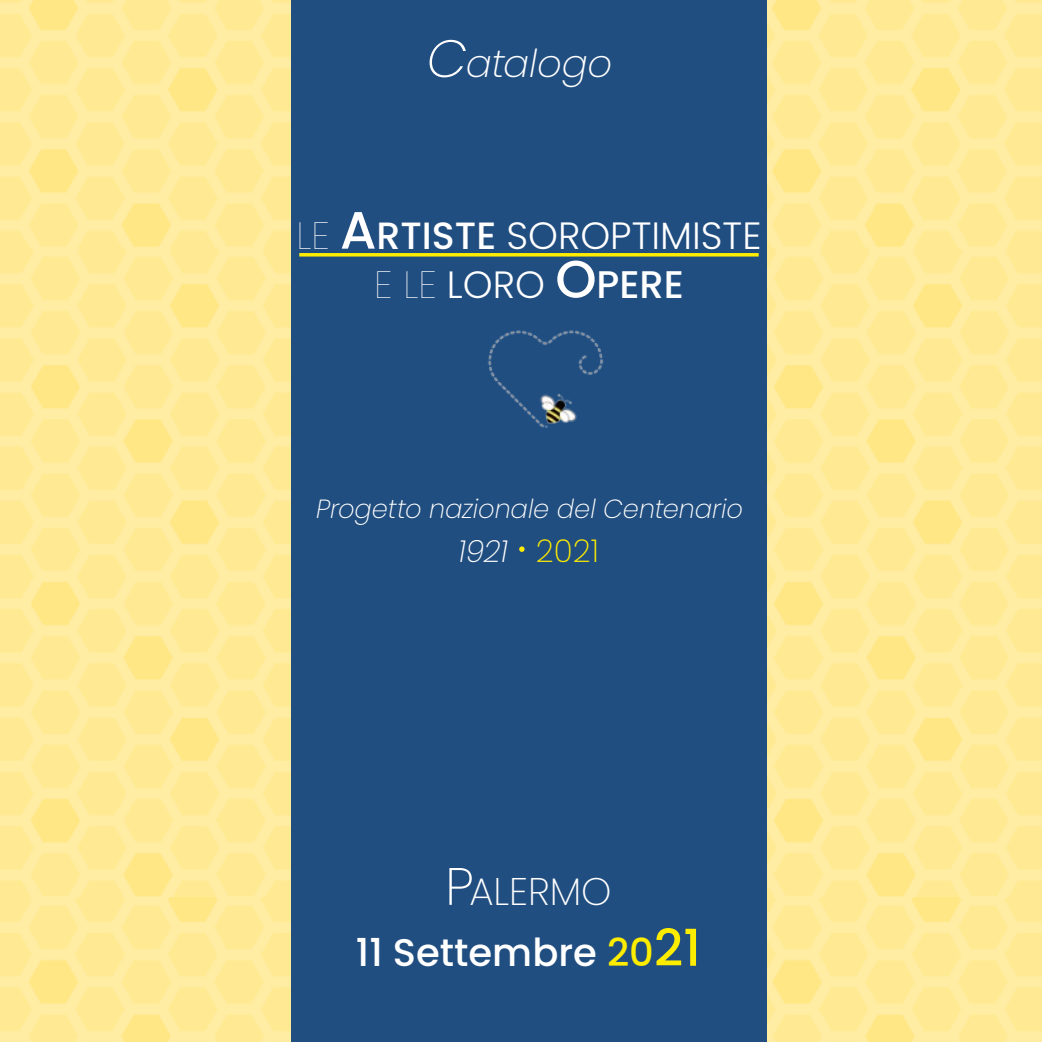
<style>
.page{position:relative;width:1042px;height:1042px;background:#fff}
.page>*{position:absolute;margin:0;border:0;box-sizing:border-box;transform-origin:0 0}
.t1{font:200 70px "Poppins";color:#ffed00}
.t2{font:500 38.5px/60.9px "Poppins";color:#fff;text-align:center}
.t3{font:italic 200 38.5px "Poppins";letter-spacing:-.005em;color:#fff}
.t4{font:300 37.98px/48.8px "Poppins";color:#fff;text-align:center}
.t5{font:200 31.5px "Poppins";color:#ffed00}
.t6{font:italic 200 30.62px "Poppins";color:#fff}
.t7{font:italic 200 26.25px "Poppins";letter-spacing:-.005em;color:#fff}
.s1{font-size:52.5px}
.s2{font-weight:100}
.s3{font-weight:500;font-size:52.5px}
.s4{font-weight:500}
.s5{font-weight:500;font-size:38.5px}
.s6{font-weight:200;font-size:52.5px}
.s7{font-weight:200}
.s8{color:#ffed00}
.s9{font-size:50.75px;color:#ffed00}
</style>
<div class="page">
<img style="left:0;top:896px;width:1042px;height:146px">
<img style="left:0;top:0;width:1042px;height:896px">
<div style="left:291px;top:0;width:476px;height:1042px;background:#214e80"></div>
<hr style="left:299px;top:253px;width:459px;height:3px;background:#ffed00">
<img style="left:487px;top:330px;width:117px;height:98px">
<p class="t3" style="left:426px;top:41px;width:187px"><span class="s1">C</span>atalogo</p>
<p class="t4" style="left:296px;top:211px;width:466px"><span class="s2">LE</span> <span class="s3">A</span><span class="s4">RTISTE</span> SOROPTIMISTE<br><span class="s2">E LE</span> LORO <span class="s3">O</span><span class="s5">PERE</span></p>
<p class="t7" style="left:316px;top:493px;width:428px">Progetto nazionale del Centenario</p>
<p class="t6" style="left:458px;top:533px;width:51px">1921</p>
<h1 class="t1" style="left:516px;top:509px;width:12px">·</h1>
<p class="t5" style="left:536px;top:532px;width:65px">2021</p>
<p class="t2" style="left:356px;top:861px;width:346px"><span class="s6">P</span><span class="s7">ALERMO<br></span>11 Settembre <span class="s8">20</span><span class="s9">21</span></p>
</div>
